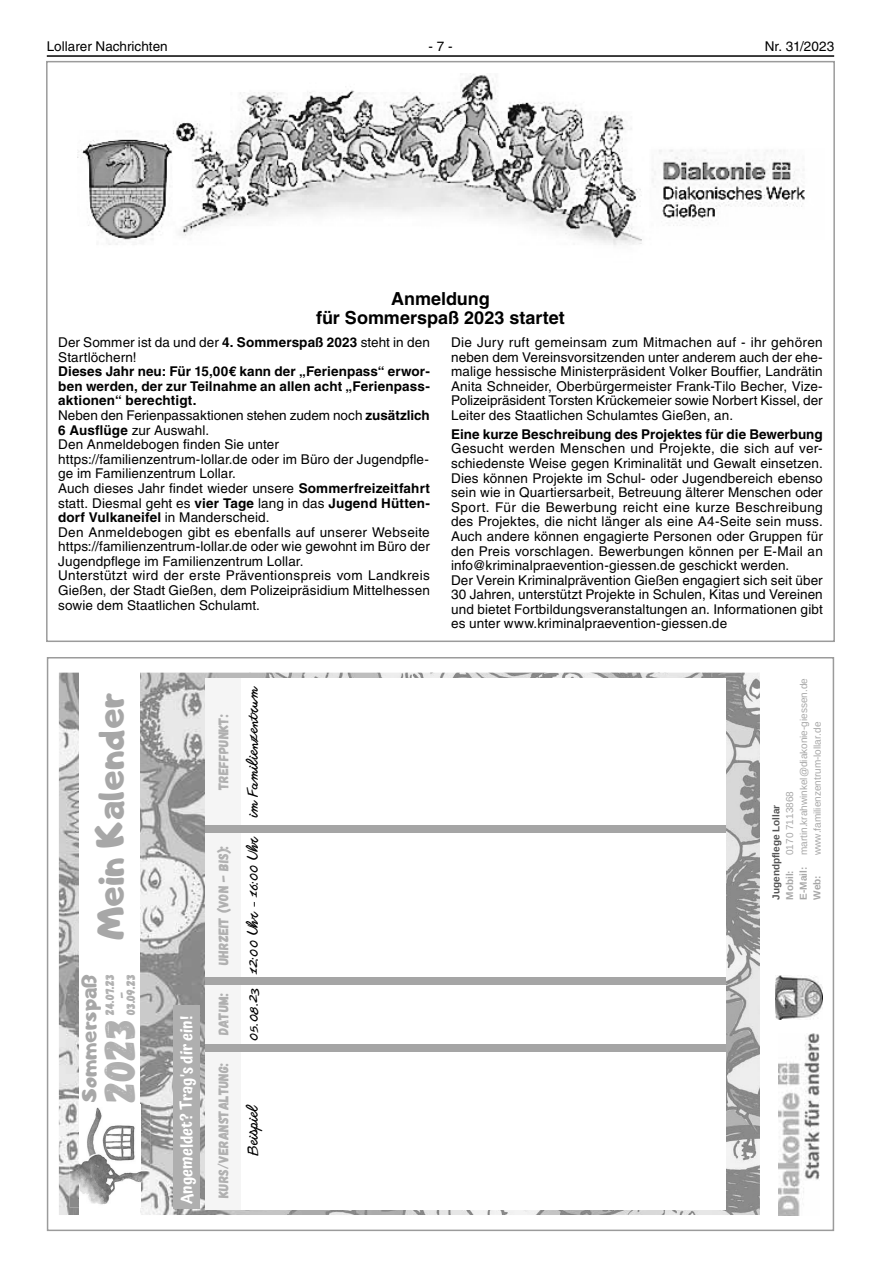
<style>
.page{position:relative;width:881px;height:1263px;background:#fff}
.page>*{position:absolute;margin:0;border:0;box-sizing:border-box;transform-origin:0 0}
.t1{font:43.35px "Gagalin";color:#b0b0b0}
.t2{font:37.2px "Adigiana Toybox";color:#a7a7a7}
.t3{font:21.9px "Adigiana Toybox";color:#a7a7a7}
.t4{font:700 18px/19.5px "Helvetica LT";color:#000;text-align:center}
.t5{font:600 15.75px "Atma";color:#fff}
.t6{font:13.95px "Gagalin";letter-spacing:-.01em;color:#b0b0b0}
.t7{font:300 13.95px "Another Shabby";color:#000}
.t8{font:13.5px/14.5px "Helvetica LT";letter-spacing:.01em;color:#000}
.t9{font:700 13.5px "Helvetica LT";color:#000}
.t10{font:12.3px/11.9px "Gagalin";letter-spacing:-.01em;color:#b0b0b0;text-align:center}
.t11{font:10.05px/13.8px "Arimo";color:#a7a7a7}
.t12{font:700 10.05px "Arimo";color:#535353}
.t13{font:700 10.05px/13.6px "Arimo";color:#a7a7a7}
.s1{font-weight:700}
</style>
<div class="page">
<hr style="left:47px;top:55px;width:786px;height:2px;background:#000">
<img style="left:77px;top:73px;width:728px;height:172px">
<img style="left:59px;top:673px;width:190px;height:542px">
<img style="left:249px;top:1155px;width:510px;height:60px">
<img style="left:249px;top:673px;width:510px;height:59px">
<img style="left:725px;top:732px;width:34px;height:423px">
<div style="left:205px;top:679px;width:520px;height:531px;background:#fff"></div>
<div style="left:79px;top:673px;width:61px;height:542px;background:#fff"></div>
<div style="left:173px;top:1006px;width:27px;height:203px;background:#afafaf"></div>
<div style="left:205px;top:679px;width:36px;height:531px;background:#f5f5f5"></div>
<div style="left:205px;top:1044px;width:520px;height:8px;background:#a5a5a5"></div>
<div style="left:205px;top:977px;width:520px;height:8px;background:#a5a5a5"></div>
<div style="left:205px;top:825px;width:520px;height:8px;background:#a5a5a5"></div>
<img style="left:70px;top:1105px;width:80px;height:102px">
<img style="left:79px;top:1105px;width:61px;height:102px">
<img style="left:778px;top:1033px;width:40px;height:182px">
<img style="left:775px;top:976px;width:47px;height:44px">
<p class="t8" style="left:47px;top:39px;width:122px">Lollarer Nachrichten</p>
<p class="t8" style="left:428px;top:39px;width:26px">- 7 -</p>
<p class="t8" style="left:764px;top:39px;width:71px">Nr. 31/2023</p>
<h3 class="t4" style="left:316px;top:288px;width:250px">Anmeldung<br>für Sommerspaß 2023 startet</h3>
<p class="t8" style="left:58px;top:335px;width:373px">Der Sommer ist da und der <span class="s1">4. Sommerspaß 2023</span> steht in den<br>Startlöchern!</p>
<p class="t8" style="left:58px;top:364px;width:373px"><span class="s1">Dieses Jahr neu: Für 15,00€ kann der „Ferienpass“ erwor&shy;ben werden, der zur Teilnahme an allen acht „Ferienpass&shy;aktionen“ berechtigt.<br></span>Neben den Ferienpassaktionen stehen zudem noch <span class="s1">zusätzlich 6 Ausflüge</span> zur Auswahl.<br>Den Anmeldebogen finden Sie unter https://familienzentrum-lollar.de oder im Büro der Jugendpfle&shy;ge im Familienzentrum Lollar.<br>Auch dieses Jahr findet wieder unsere <span class="s1">Sommerfreizeitfahrt </span>statt. Diesmal geht es <span class="s1">vier Tage</span> lang in das <span class="s1">Jugend Hütten&shy;dorf Vulkaneifel</span> in Manderscheid.<br>Den Anmeldebogen gibt es ebenfalls auf unserer Webseite https://familienzentrum-lollar.de oder wie gewohnt im Büro der Jugendpflege im Familienzentrum Lollar.<br>Unterstützt wird der erste Präventionspreis vom Landkreis Gießen, der Stadt Gießen, dem Polizeipräsidium Mittelhessen sowie dem Staatlichen Schulamt.</p>
<p class="t8" style="left:451px;top:335px;width:373px;text-align:justify">Die Jury ruft gemeinsam zum Mitmachen auf - ihr gehören neben dem Vereinsvorsitzenden unter anderem auch der ehe&shy;malige hessische Ministerpräsident Volker Bouffier, Landrätin Anita Schneider, Oberbürgermeister Frank-Tilo Becher, Vize-Polizeipräsident Torsten Krückemeier sowie Norbert Kissel, der Leiter des Staatlichen Schulamtes Gießen, an.</p>
<p class="t9" style="left:451px;top:426px;width:373px">Eine kurze Beschreibung des Projektes für die Bewerbung</p>
<p class="t8" style="left:451px;top:441px;width:373px">Gesucht werden Menschen und Projekte, die sich auf ver&shy;schiedenste Weise gegen Kriminalität und Gewalt einsetzen.<br>Dies können Projekte im Schul- oder Jugendbereich ebenso sein wie in Quartiersarbeit, Betreuung älterer Menschen oder Sport. Für die Bewerbung reicht eine kurze Beschreibung des Projektes, die nicht länger als eine A4-Seite sein muss.<br>Auch andere können engagierte Personen oder Gruppen für den Preis vorschlagen. Bewerbungen können per E-Mail an info@kriminalpraevention-giessen.de geschickt werden.<br>Der Verein Kriminalprävention Gießen engagiert sich seit über 30 Jahren, unterstützt Projekte in Schulen, Kitas und Vereinen und bietet Fortbildungsveranstaltungen an. Informationen gibt es unter www.kriminalpraevention-giessen.de</p>
<h2 class="t2" style="left:86px;top:940px;width:248px;rotate:-90deg">Mein Kalender</h2>
<h3 class="t3" style="left:74px;top:1101px;width:129px;rotate:-90deg">Sommerspaß</h3>
<p class="t10" style="left:104px;top:1015px;width:42px;rotate:-90deg">24.07.23 -</p>
<p class="t10" style="left:125px;top:1015px;width:42px;rotate:-90deg">03.09.23</p>
<h1 class="t1" style="left:93px;top:1102px;width:85px;rotate:-90deg">2023</h1>
<p class="t5" style="left:175px;top:1204px;width:190px;rotate:-90deg">Angemeldet? Trag's dir ein!</p>
<p class="t6" style="left:215px;top:790px;width:78px;rotate:-90deg">Treffpunkt:</p>
<p class="t6" style="left:215px;top:965px;width:121px;rotate:-90deg">Uhrzeit (von - bis):</p>
<p class="t6" style="left:215px;top:1035px;width:44px;rotate:-90deg">Datum:</p>
<p class="t6" style="left:215px;top:1198px;width:136px;rotate:-90deg">Kurs/Veranstaltung:</p>
<p class="t7" style="left:245px;top:817px;width:132px;rotate:-90deg">im Familienzentrum</p>
<p class="t7" style="left:245px;top:1041px;width:206px;rotate:-90deg">05.08.23 12:00 Uhr - 16:00 Uhr</p>
<p class="t7" style="left:245px;top:1154px;width:52px;rotate:-90deg">Beispiel</p>
<p class="t11" style="left:782px;top:855px;width:178px;rotate:-90deg">0170 7113868 martin.krahwinkel@diakonie-giessen.de www.familienzentrum-lollar.de</p>
<p class="t12" style="left:768px;top:900px;width:96px;rotate:-90deg">Jugendpflege Lollar</p>
<p class="t13" style="left:782px;top:900px;width:34px;rotate:-90deg">Mobil:<br>E-Mail:<br>Web:</p>
</div>
